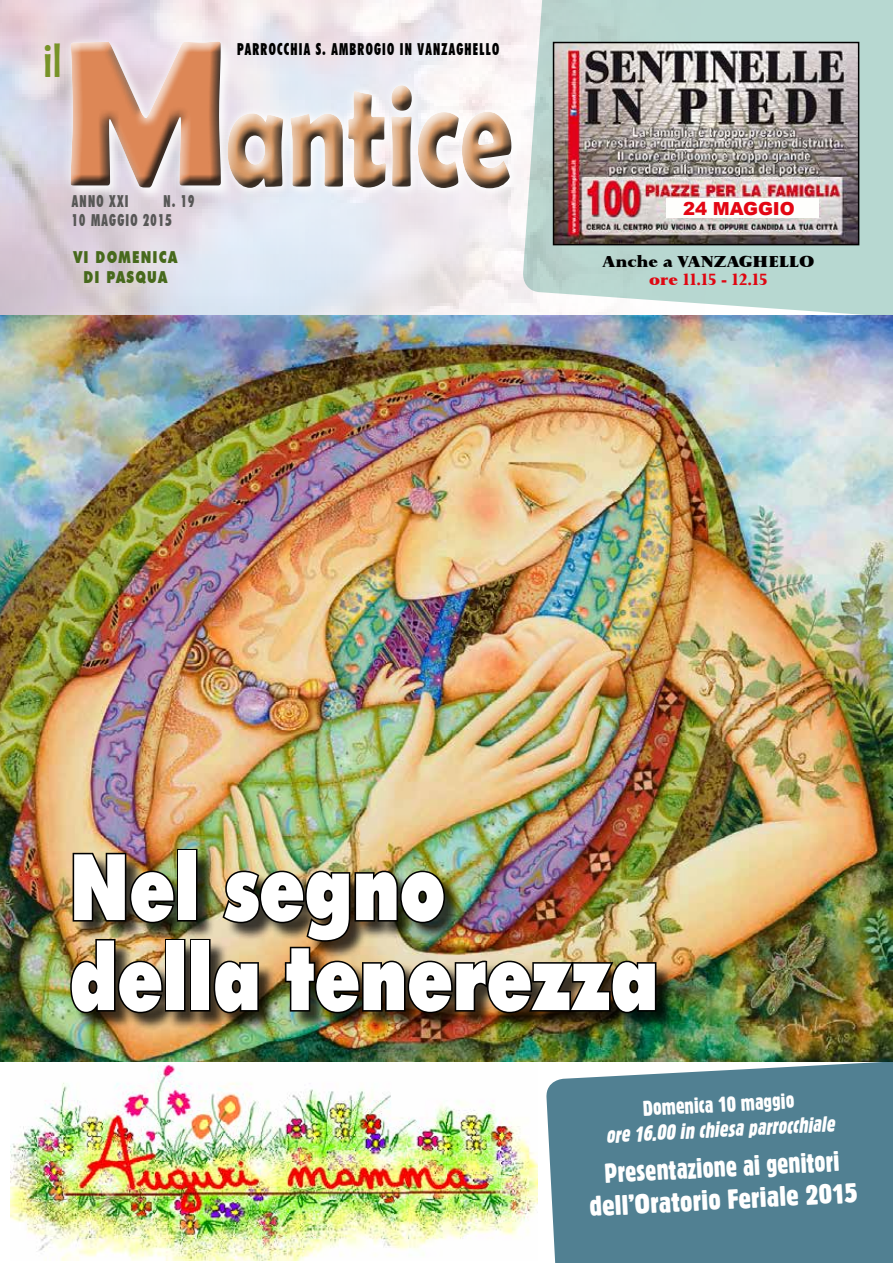
<style>
.page{position:relative;width:893px;height:1263px;background:#fff}
.page>*{position:absolute;margin:0;border:0;box-sizing:border-box;transform-origin:0 0}
.t1{font:700 150.15px "Berlin Sans FB Demi";color:#d79966;scale:.7 1}
.t2{font:900 91.8px/90px "Futura BT";letter-spacing:-.005em;color:#fff;scale:.77 1}
.t3{font:48.9px "Berlin Sans FB";color:#789328;scale:.88 1}
.t4{font:27px/32.4px "Gothic 821 Condensed BT";color:#fff;text-align:center}
.t5{font:italic 21px "Gothic 821 Condensed BT";color:#fff}
.t6{font:21px "Gothic 821 Condensed BT";color:#fff}
.t7{font:900 18px "Lapidary 333 BT";color:#000}
.t8{font:900 18px "Lapidary 333 BT";color:#df0611}
.t9{font:900 18px "Arial";letter-spacing:-.01em;color:#e30613}
.t10{font:900 condensed 16.5px "Futura BT";letter-spacing:.1em;color:#000;scale:.76 1}
.t11{font:900 condensed 16.5px "Futura BT";letter-spacing:.1em;color:#575756;scale:.76 1}
.t12{font:900 16.5px/20px "Futura BT";letter-spacing:.1em;color:#47691c;text-align:center;scale:.76 1}
.s1{font-size:208.65px;color:#dd8756}
</style>
<div class="page">
<img style="left:11px;top:1064px;width:526px;height:196px">
<img style="left:0;top:0;width:893px;height:316px">
<div style="left:47px;top:0;width:432px;height:228px;background:#fff;opacity:.75"></div>
<div style="left:60px;top:30px;width:169px;height:162px;background:#fff;opacity:.75"></div>
<div style="left:62px;top:35px;width:170px;height:163px;background:#000;opacity:.75"></div>
<div style="left:217px;top:46px;width:423px;height:173px;background:#fff;opacity:.75"></div>
<div style="left:217px;top:74px;width:297px;height:110px;background:#fff;opacity:.75"></div>
<div style="left:225px;top:84px;width:297px;height:115px;background:#000;opacity:.75"></div>
<img style="left:556px;top:45px;width:300px;height:197px">
<div style="left:553px;top:42px;width:306px;height:203px;border:2px solid #000"></div>
<div style="left:546px;top:1062px;width:347px;height:201px;background:#518092"></div>
<img style="left:0;top:316px;width:893px;height:746px">
<div style="left:73px;top:851px;width:602px;height:180px;background:#000;opacity:.75"></div>
<img style="left:71px;top:851px;width:105px;height:74px">
<div style="left:177px;top:849px;width:20px;height:72px;border:3px solid #000"></div>
<img style="left:69px;top:937px;width:95px;height:78px">
<div style="left:165px;top:939px;width:20px;height:72px;border:3px solid #000"></div>
<div style="left:190px;top:939px;width:21px;height:72px;border:3px solid #000"></div>
<img style="left:212px;top:868px;width:446px;height:147px">
<div style="left:667px;top:199px;width:152px;height:19px;background:#fefefc"></div>
<h1 class="t1" style="left:61px;top:47px;width:646px"><span class="s1">M</span>antice</h1>
<h3 class="t3" style="left:43px;top:33px;width:23px">il</h3>
<p class="t10" style="left:237px;top:39px;width:346px">PARROCCHIA S. AMBROGIO IN VANZAGHELLO</p>
<p class="t11" style="left:72px;top:191px;width:75px">ANNO XXI</p>
<p class="t11" style="left:164px;top:191px;width:42px">N. 19</p>
<p class="t11" style="left:72px;top:210px;width:133px">10 MAGGIO 2015</p>
<p class="t12" style="left:73px;top:247px;width:138px">VI Domeni ca di Pasqua</p>
<p class="t9" style="left:683px;top:196px;width:113px">24 MAGGIO</p>
<p class="t7" style="left:602px;top:250px;width:213px">Anche a VANZAGHELLO</p>
<p class="t8" style="left:649px;top:268px;width:120px">ore 11.15 - 12.15</p>
<h2 class="t2" style="left:69px;top:842px;width:766px">Nel segno della tenerezza</h2>
<p class="t6" style="left:642px;top:1096px;width:153px;rotate:-3deg">Domenica 10 maggio</p>
<p class="t5" style="left:605px;top:1123px;width:230px;rotate:-3deg">ore 16.00 in chiesa parrocchiale</p>
<p class="t4" style="left:587px;top:1158px;width:271px;rotate:-3deg">Presentazione ai genitori dell’Oratorio Feriale 2015</p>
</div>
